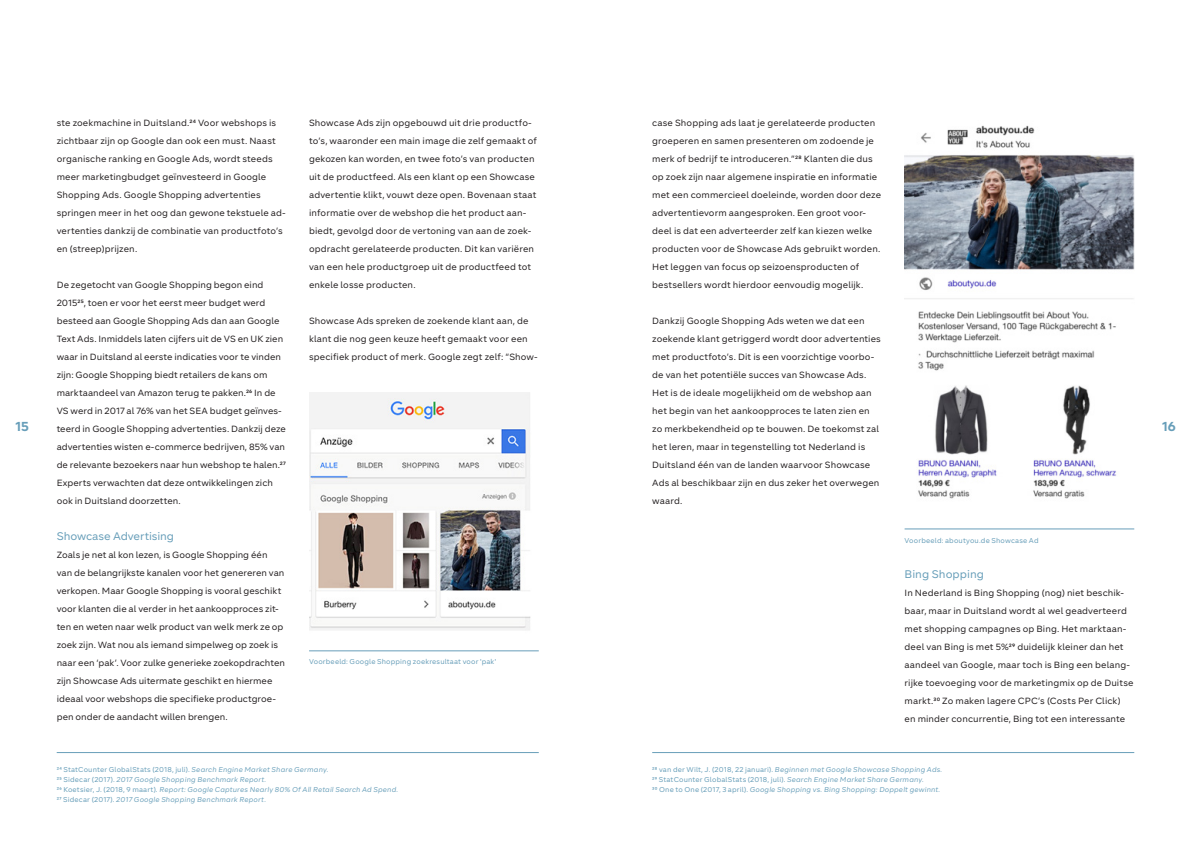
<style>
.page{position:relative;width:1191px;height:842px;background:#fff}
.page>*{position:absolute;margin:0;border:0;box-sizing:border-box;transform-origin:0 0}
.t1{font:700 13px "Segma";color:#679eb9}
.t2{font:11px "Segma";letter-spacing:-.005em;color:#679eb9}
.t3{font:9px/18px "Segma";letter-spacing:.005em;color:#231f20}
.t4{font:italic 7px "Segma";letter-spacing:.02em;color:#679eb9}
.t5{font:7px "Segma";letter-spacing:.02em;color:#679eb9}
.s1{font-style:italic}
.s2{font-style:normal}
</style>
<div class="page">
<hr style="left:652px;top:752px;width:482px;height:1px;background:#679eb9">
<hr style="left:57px;top:752px;width:482px;height:1px;background:#679eb9">
<img style="left:904px;top:125px;width:230px;height:374px">
<img style="left:309px;top:393px;width:222px;height:237px">
<hr style="left:309px;top:651px;width:230px;height:1px;background:#679eb9">
<hr style="left:904px;top:529px;width:230px;height:1px;background:#679eb9">
<p class="t3" style="left:309px;top:114px;width:229px">Showcase Ads zijn opgebouwd uit drie productfo&shy;to’s, waaronder een main image die zelf gemaakt of gekozen kan worden, en twee foto’s van producten uit de productfeed. Als een klant op een Showcase advertentie klikt, vouwt deze open. Bovenaan staat informatie over de webshop die het product aan&shy;biedt, gevolgd door de vertoning van aan de zoek&shy;opdracht gerelateerde producten. Dit kan variëren van een hele productgroep uit de productfeed tot enkele losse producten.</p>
<p class="t3" style="left:309px;top:312px;width:230px">Showcase Ads spreken de zoekende klant aan, de klant die nog geen keuze heeft gemaakt voor een specifiek product of merk. Google zegt zelf: “Show-</p>
<p class="t3" style="left:652px;top:114px;width:230px">case Shopping ads laat je gerelateerde producten groeperen en samen presenteren om zodoende je merk of bedrijf te introduceren.”28 Klanten die dus op zoek zijn naar algemene inspiratie en informatie met een commercieel doeleinde, worden door deze advertentievorm aangesproken. Een groot voor&shy;deel is dat een adverteerder zelf kan kiezen welke producten voor de Showcase Ads gebruikt worden.<br>Het leggen van focus op seizoensproducten of bestsellers wordt hierdoor eenvoudig mogelijk.</p>
<p class="t3" style="left:652px;top:312px;width:230px">Dankzij Google Shopping Ads weten we dat een zoekende klant getriggerd wordt door advertenties met productfoto’s. Dit is een voorzichtige voorbo&shy;de van het potentiële succes van Showcase Ads.<br>Het is de ideale mogelijkheid om de webshop aan het begin van het aankoopproces te laten zien en zo merkbekendheid op te bouwen. De toekomst zal het leren, maar in tegenstelling tot Nederland is Duitsland één van de landen waarvoor Showcase Ads al beschikbaar zijn en dus zeker het overwegen waard.</p>
<p class="t3" style="left:57px;top:114px;width:231px">ste zoekmachine in Duitsland.24 Voor webshops is zichtbaar zijn op Google dan ook een must. Naast organische ranking en Google Ads, wordt steeds meer marketingbudget geïnvesteerd in Google Shopping Ads. Google Shopping advertenties springen meer in het oog dan gewone tekstuele ad&shy;vertenties dankzij de combinatie van productfoto’s en (streep)prijzen.</p>
<p class="t3" style="left:57px;top:276px;width:231px">De zegetocht van Google Shopping begon eind 201525, toen er voor het eerst meer budget werd besteed aan Google Shopping Ads dan aan Google Text Ads. Inmiddels laten cijfers uit de VS en UK zien waar in Duitsland al eerste indicaties voor te vinden zijn: Google Shopping biedt retailers de kans om marktaandeel van Amazon terug te pakken.26 In de VS werd in 2017 al 76% van het SEA budget geïnves&shy;teerd in Google Shopping advertenties. Dankzij deze advertenties wisten e-commerce bedrijven, 85% van de relevante bezoekers naar hun webshop te halen.27<br>Experts verwachten dat deze ontwikkelingen zich ook in Duitsland doorzetten.</p>
<p class="t2" style="left:57px;top:529px;width:119px">Showcase Advertising</p>
<p class="t3" style="left:57px;top:546px;width:230px">Zoals je net al kon lezen, is Google Shopping één van de belangrijkste kanalen voor het genereren van verkopen. Maar Google Shopping is vooral geschikt voor klanten die al verder in het aankoopproces zit&shy;ten en weten naar welk product van welk merk ze op zoek zijn. Wat nou als iemand simpelweg op zoek is naar een ‘pak’. Voor zulke generieke zoekopdrachten zijn Showcase Ads uitermate geschikt en hiermee ideaal voor webshops die specifieke productgroe&shy;pen onder de aandacht willen brengen.</p>
<p class="t1" style="left:15px;top:417px;width:15px">15</p>
<p class="t1" style="left:1162px;top:417px;width:15px">16</p>
<p class="t5" style="left:904px;top:535px;width:136px">Voorbeeld: aboutyou.de Showcase Ad</p>
<p class="t2" style="left:904px;top:567px;width:81px">Bing Shopping</p>
<p class="t3" style="left:904px;top:584px;width:230px">In Nederland is Bing Shopping (nog) niet beschik&shy;baar, maar in Duitsland wordt al wel geadverteerd met shopping campagnes op Bing. Het marktaan&shy;deel van Bing is met 5%29 duidelijk kleiner dan het aandeel van Google, maar toch is Bing een belang&shy;rijke toevoeging voor de marketingmix op de Duitse markt.30 Zo maken lagere CPC’s (Costs Per Click) en minder concurrentie, Bing tot een interessante</p>
<p class="t5" style="left:309px;top:657px;width:188px">Voorbeeld: Google Shopping zoekresultaat voor 'pak'</p>
<p class="t5" style="left:57px;top:765px;width:273px">24 StatCounter GlobalStats (2018, juli). <span class="s1">Search Engine Market Share Germany.</span></p>
<p class="t4" style="left:57px;top:775px;width:211px"><span class="s2">25 Sidecar (2017).</span> 2017 Google Shopping Benchmark Report.</p>
<p class="t4" style="left:57px;top:785px;width:343px"><span class="s2">26 Koetsier, J. (2018, 9 maart).</span> Report: Google Captures Nearly 80% Of All Retail Search Ad Spend.</p>
<p class="t4" style="left:57px;top:795px;width:211px"><span class="s2">27 Sidecar (2017).</span> 2017 Google Shopping Benchmark Report.</p>
<p class="t4" style="left:652px;top:765px;width:292px"><span class="s2">28 van der Wilt, J. (2018, 22 januari).</span> Beginnen met Google Showcase Shopping Ads.</p>
<p class="t5" style="left:652px;top:775px;width:273px">29 StatCounter GlobalStats (2018, juli). <span class="s1">Search Engine Market Share Germany.</span></p>
<p class="t4" style="left:652px;top:785px;width:290px"><span class="s2">30 One to One (2017, 3 april).</span> Google Shopping vs. Bing Shopping: Doppelt gewinnt.</p>
</div>
